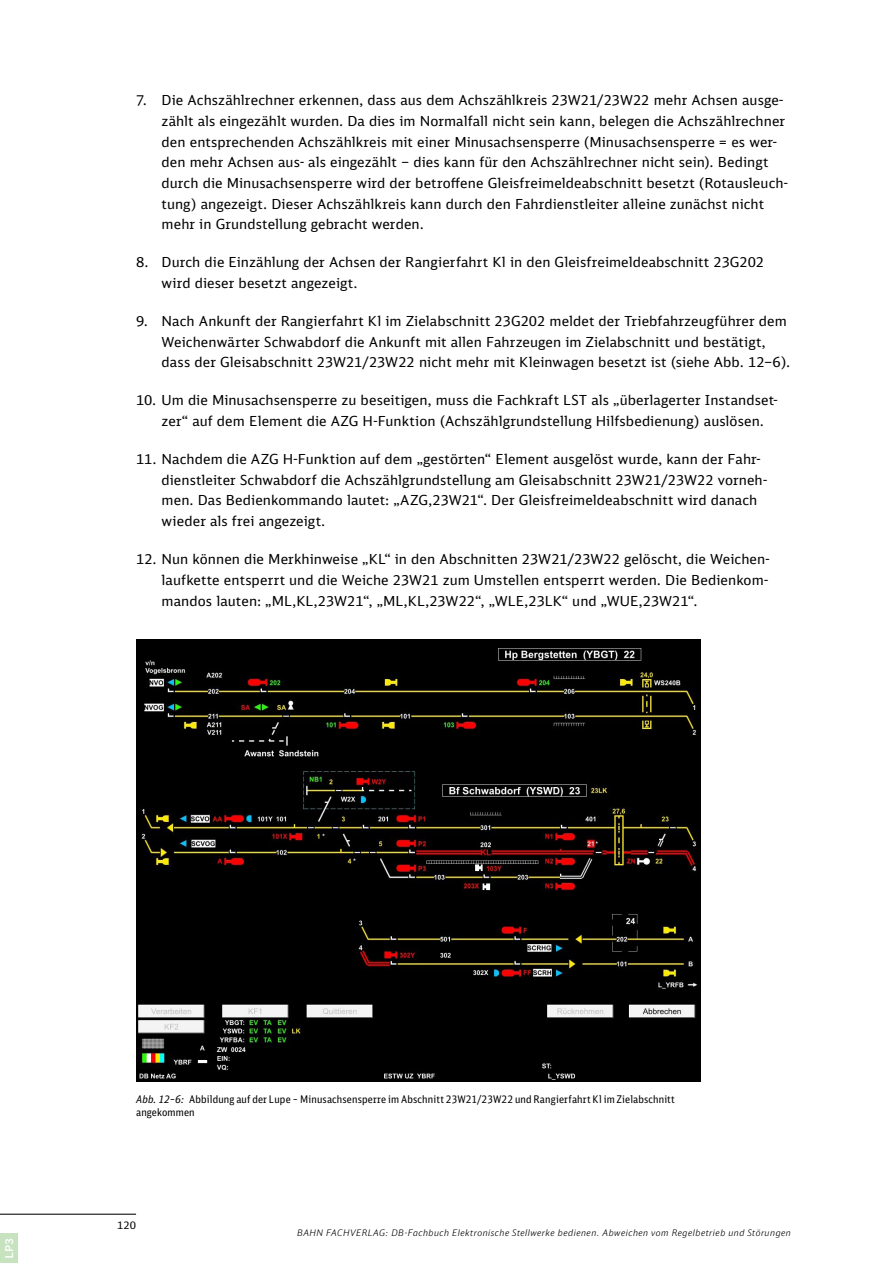
<style>
.page{position:relative;width:893px;height:1263px;background:#fff}
.page>*{position:absolute;margin:0;border:0;box-sizing:border-box;transform-origin:0 0}
.t1{font:13.8px/20.7px "DB Sans";letter-spacing:.005em;color:#000}
.t2{font:600 12px "Source Code Pro";color:#fff}
.t3{font:10.5px/13.5px "DB Sans Cond";letter-spacing:.015em;color:#000}
.t4{font:10.5px "DB Sans";color:#000}
.t5{font:italic 300 9px "DB Head";letter-spacing:.065em;color:#000}
.s1{font-style:italic}
</style>
<div class="page">
<hr style="left:0;top:1214px;width:136px;height:1px;background:#000">
<img style="left:136px;top:639px;width:564px;height:442px">
<div style="left:0;top:1233px;width:17px;height:30px;background:#c7e2bf"></div>
<p class="t1" style="left:162px;top:90px;width:628px;text-indent:-25px">7. Die Achszählrechner erkennen, dass aus dem Achszählkreis 23W21/23W22 mehr Achsen ausge&shy;zählt als eingezählt wurden. Da dies im Normalfall nicht sein kann, belegen die Achszählrechner den entsprechenden Achszählkreis mit einer Minusachsensperre (Minusachsensperre = es wer&shy;den mehr Achsen aus- als eingezählt – dies kann für den Achszählrechner nicht sein). Bedingt durch die Minusachsensperre wird der betroffene Gleisfreimeldeabschnitt besetzt (Rotausleuch&shy;tung) angezeigt. Dieser Achszählkreis kann durch den Fahrdienstleiter alleine zunächst nicht mehr in Grundstellung gebracht werden.</p>
<p class="t1" style="left:162px;top:252px;width:604px;text-indent:-26px">8. Durch die Einzählung der Achsen der Rangierfahrt Kl in den Gleisfreimeldeabschnitt 23G202 wird dieser besetzt angezeigt.</p>
<p class="t1" style="left:162px;top:310px;width:630px;text-indent:-26px">9. Nach Ankunft der Rangierfahrt Kl im Zielabschnitt 23G202 meldet der Triebfahrzeugführer dem<br>Weichenwärter Schwabdorf die Ankunft mit allen Fahrzeugen im Zielabschnitt und bestätigt, dass der Gleisabschnitt 23W21/23W22 nicht mehr mit Kleinwagen besetzt ist (siehe Abb. 12–6).</p>
<p class="t1" style="left:162px;top:390px;width:618px;text-indent:-26px">10. Um die Minusachsensperre zu beseitigen, muss die Fachkraft LST als „überlagerter Instandset&shy;zer“ auf dem Element die AZG H-Funktion (Achszählgrundstellung Hilfsbedienung) auslösen.</p>
<p class="t1" style="left:162px;top:448px;width:607px;text-indent:-26px">11. Nachdem die AZG H-Funktion auf dem „gestörten“ Element ausgelöst wurde, kann der Fahr&shy;dienstleiter Schwabdorf die Achszählgrundstellung am Gleisabschnitt 23W21/23W22 vorneh&shy;men. Das Bedienkommando lautet: „AZG,23W21“. Der Gleisfreimeldeabschnitt wird danach wieder als frei angezeigt.</p>
<p class="t1" style="left:162px;top:548px;width:610px;text-align:justify;text-indent:-26px">12. Nun können die Merkhinweise „KL“ in den Abschnitten 23W21/23W22 gelöscht, die Weichen&shy;laufkette entsperrt und die Weiche 23W21 zum Umstellen entsperrt werden. Die Bedienkom&shy;mandos lauten: „ML,KL,23W21“, „ML,KL,23W22“, „WLE,23LK“ und „WUE,23W21“.</p>
<p class="t2" style="left:1px;top:1259px;width:23px;rotate:-90deg">LP3</p>
<p class="t3" style="left:136px;top:1092px;width:540px"><span class="s1">Abb. 12–6:</span> Abbildung auf der Lupe – Minusachsensperre im Abschnitt 23W21/23W22 und Rangierfahrt Kl im Zielabschnitt angekommen</p>
<p class="t4" style="left:117px;top:1218px;width:20px">120</p>
<p class="t5" style="left:297px;top:1227px;width:495px">BAHN FACHVERLAG: DB-Fachbuch Elektronische Stellwerke bedienen. Abweichen vom Regelbetrieb und Störungen</p>
</div>
